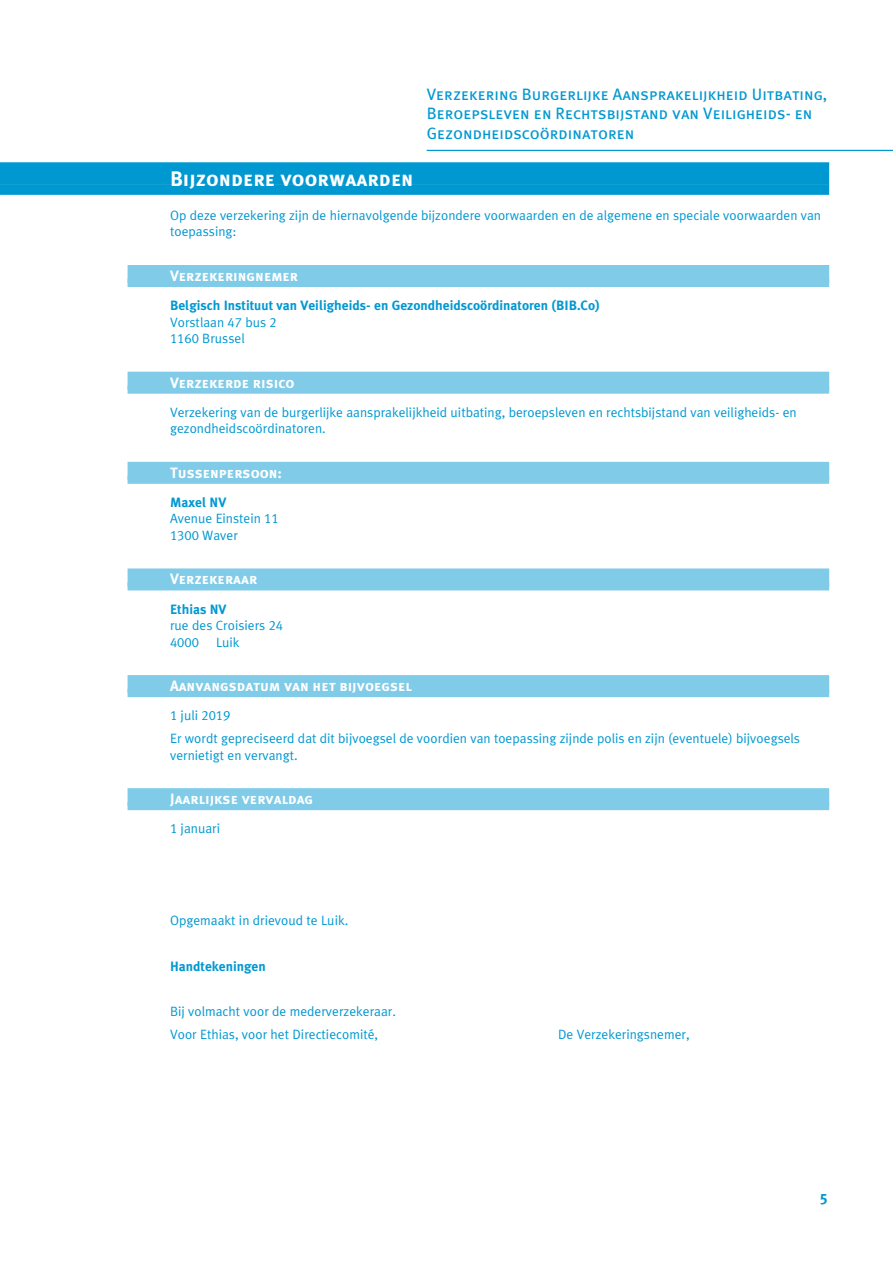
<style>
.page{position:relative;width:893px;height:1263px;background:#fff}
.page>*{position:absolute;margin:0;border:0;box-sizing:border-box;transform-origin:0 0}
.t1{font:21px "Meta Ethias Bold Caps";color:#fff}
.t2{font:16.5px/19.8px "Meta Ethias Book Caps";color:#0098d1}
.t3{font:15px "Meta Ethias Bold Caps";color:#fff}
.t4{font:15px "Meta Ethias Bold Caps";color:#0098d1}
.t5{font:13.5px/16.5px "Meta Ethias Normal";color:#0098d1}
.t6{font:700 13.5px "Meta Ethias";color:#0098d1}
</style>
<div class="page">
<hr style="left:427px;top:150px;width:466px;height:1px;background:#0098d1">
<div style="left:0;top:162px;width:829px;height:23px;background:#0098d1"></div>
<div style="left:0;top:184px;width:829px;height:11px;background:#0098d1"></div>
<div style="left:128px;top:265px;width:701px;height:18px;background:#80cbe8"></div>
<div style="left:128px;top:279px;width:701px;height:8px;background:#80cbe8"></div>
<div style="left:128px;top:372px;width:701px;height:18px;background:#80cbe8"></div>
<div style="left:128px;top:385px;width:701px;height:9px;background:#80cbe8"></div>
<div style="left:128px;top:462px;width:701px;height:18px;background:#80cbe8"></div>
<div style="left:128px;top:476px;width:701px;height:8px;background:#80cbe8"></div>
<div style="left:128px;top:568px;width:701px;height:18px;background:#80cbe8"></div>
<div style="left:128px;top:582px;width:701px;height:8px;background:#80cbe8"></div>
<div style="left:128px;top:675px;width:701px;height:18px;background:#80cbe8"></div>
<div style="left:128px;top:689px;width:701px;height:8px;background:#80cbe8"></div>
<div style="left:128px;top:788px;width:701px;height:18px;background:#80cbe8"></div>
<div style="left:128px;top:802px;width:701px;height:8px;background:#80cbe8"></div>
<p class="t2" style="left:427px;top:84px;width:402px">Verzekering Burgerlijke Aansprakelijkheid Uitbating,<br>Beroepsleven en Rechtsbijstand van Veiligheids- en<br>Gezondheidscoördinatoren</p>
<h1 class="t1" style="left:170px;top:167px;width:245px">Bijzondere voorwaarden</h1>
<p class="t5" style="left:170px;top:207px;width:652px">Op deze verzekering zijn de hiernavolgende bijzondere voorwaarden en de algemene en speciale voorwaarden van toepassing:</p>
<p class="t3" style="left:170px;top:267px;width:130px">Verzekeringnemer</p>
<p class="t6" style="left:170px;top:298px;width:431px">Belgisch Instituut van Veiligheids- en Gezondheidscoördinatoren (BIB.Co)</p>
<p class="t5" style="left:170px;top:314px;width:108px">Vorstlaan 47 bus 2<br>1160 Brussel</p>
<p class="t3" style="left:170px;top:374px;width:126px">Verzekerde risico</p>
<p class="t5" style="left:170px;top:404px;width:628px">Verzekering van de burgerlijke aansprakelijkheid uitbating, beroepsleven en rechtsbijstand van veiligheids- en gezondheidscoördinatoren.</p>
<p class="t3" style="left:170px;top:464px;width:114px">Tussenpersoon:</p>
<p class="t6" style="left:170px;top:494px;width:58px">Maxel NV</p>
<p class="t5" style="left:170px;top:510px;width:110px">Avenue Einstein 11<br>1300 Waver</p>
<p class="t3" style="left:170px;top:570px;width:89px">Verzekeraar</p>
<p class="t6" style="left:170px;top:601px;width:58px">Ethias NV</p>
<p class="t5" style="left:170px;top:617px;width:115px">rue des Croisiers 24<br>4000</p>
<p class="t5" style="left:216px;top:633px;width:25px">Luik</p>
<p class="t3" style="left:170px;top:677px;width:243px">Aanvangsdatum van het bijvoegsel</p>
<p class="t5" style="left:170px;top:704px;width:631px;line-height:23px">1 juli 2019<br>Er wordt gepreciseerd dat dit bijvoegsel de voordien van toepassing zijnde polis en zijn (eventuele) bijvoegsels</p>
<p class="t5" style="left:170px;top:746px;width:129px">vernietigt en vervangt.</p>
<p class="t3" style="left:170px;top:790px;width:145px">Jaarlijkse vervaldag</p>
<p class="t5" style="left:170px;top:820px;width:52px">1 januari</p>
<p class="t5" style="left:170px;top:912px;width:180px">Opgemaakt in drievoud te Luik.</p>
<p class="t6" style="left:170px;top:958px;width:97px">Handtekeningen</p>
<p class="t5" style="left:170px;top:1000px;width:227px;line-height:23px">Bij volmacht voor de mederverzekeraar.<br>Voor Ethias, voor het Directiecomité,</p>
<p class="t5" style="left:558px;top:1026px;width:133px">De Verzekeringsnemer,</p>
<p class="t4" style="left:820px;top:1190px;width:10px">5</p>
</div>
